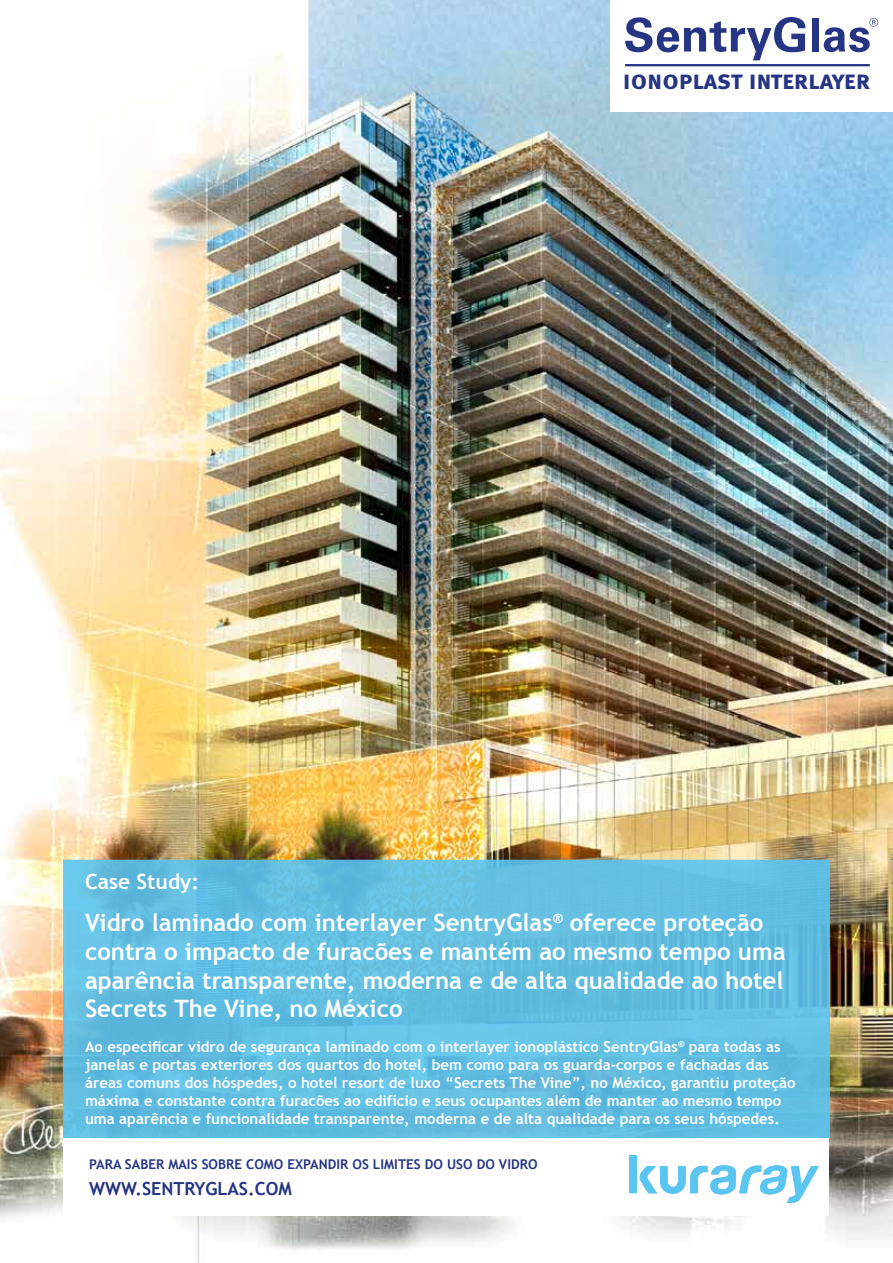
<style>
.page{position:relative;width:893px;height:1263px;background:#fff}
.page>*{position:absolute;margin:0;border:0;box-sizing:border-box;transform-origin:0 0}
.t1{font:26.25px "Meta Bold Caps";letter-spacing:-.005em;color:#253483}
.t2{font:700 24px/28.8px "Trebuchet MS";color:#fff}
.t3{font:700 21px "Trebuchet MS";color:#fff}
.t4{font:700 18px "Trebuchet MS";color:#253483}
.t5{font:700 15px/18px "Trebuchet MS";color:#fff}
.t6{font:700 13.5px "Trebuchet MS";color:#253483}
</style>
<div class="page">
<img style="left:0;top:0;width:893px;height:1263px">
<div style="left:63px;top:860px;width:767px;height:279px;background:#62bee1;border:2px solid #5bc5f2"></div>
<div style="left:64px;top:1138px;width:765px;height:77px;background:#fff"></div>
<div style="left:610px;top:0;width:283px;height:111px;background:#fff"></div>
<svg style="left:625px;top:17px;width:180px;height:43px"></svg>
<div style="left:812px;top:18px;width:6px;height:34px;background:#253483"></div>
<svg style="left:824px;top:18px;width:54px;height:34px"></svg>
<hr style="left:625px;top:64px;width:245px;height:2px;background:#253483">
<svg style="left:629px;top:1156px;width:190px;height:47px"></svg>
<h1 class="t1" style="left:623px;top:64px;width:249px">ionoplast interlayer</h1>
<h3 class="t3" style="left:85px;top:869px;width:116px">Case Study:</h3>
<h2 class="t2" style="left:85px;top:908px;width:702px">Vidro laminado com interlayer SentryGlas<sup>®</sup> oferece proteção contra o impacto de furacões e mantém ao mesmo tempo uma aparência transparente, moderna e de alta qualidade ao hotel Secrets The Vine, no México</h2>
<p class="t5" style="left:85px;top:1038px;width:712px">Ao especificar vidro de segurança laminado com o interlayer ionoplástico SentryGlas<sup>®</sup> para todas as janelas e portas exteriores dos quartos do hotel, bem como para os guarda-corpos e fachadas das áreas comuns dos hóspedes, o hotel resort de luxo “Secrets The Vine”, no México, garantiu proteção máxima e constante contra furacões ao edifício e seus ocupantes além de manter ao mesmo tempo uma aparência e funcionalidade transparente, moderna e de alta qualidade para os seus hóspedes.</p>
<p class="t6" style="left:89px;top:1156px;width:450px">Para saber mais sobre como expandir os limites do uso do vidro</p>
<p class="t4" style="left:89px;top:1177px;width:204px">www.sentryg las .com</p>
</div>
